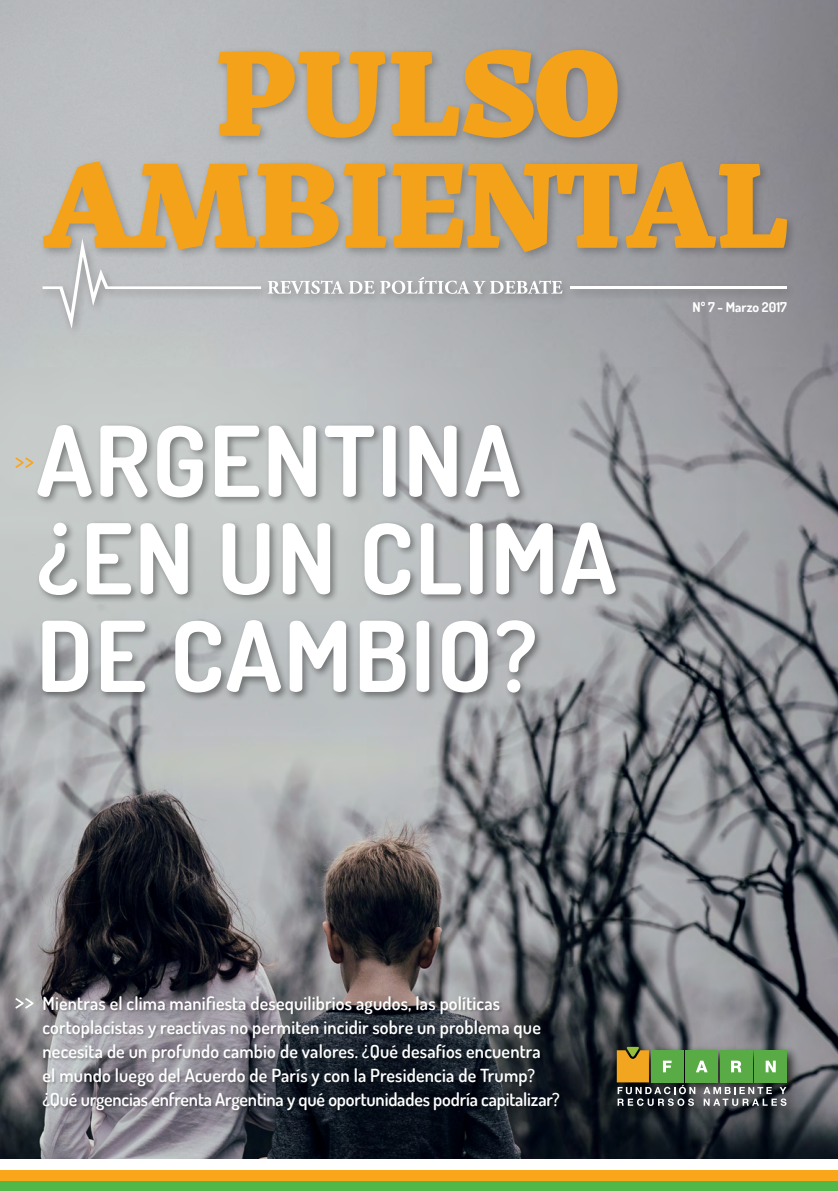
<style>
.page{position:relative;width:838px;height:1191px;background:#fff}
.page>*{position:absolute;margin:0;border:0;box-sizing:border-box;transform-origin:0 0}
.t1{font:700 97.5px/97.5px "Dosis";letter-spacing:.02em;color:#fff}
.t2{font:600 18px/24px "Dosis";letter-spacing:.01em;color:#fff}
.t3{font:700 13.5px "Dosis";color:#fff}
</style>
<div class="page">
<img style="left:0;top:0;width:838px;height:1159px">
<div style="left:38px;top:45px;width:759px;height:293px;background:#000;opacity:.25"></div>
<svg style="left:218px;top:51px;width:167px;height:87px;background:#d3a75b"></svg>
<svg style="left:391px;top:50px;width:226px;height:88px;background:#d1a04d"></svg>
<svg style="left:43px;top:161px;width:744px;height:168px;background:#c1aa82"></svg>
<hr style="left:570px;top:286px;width:217px;height:3px;background:#fff">
<div style="left:0;top:1180px;width:838px;height:11px;background:#50b848"></div>
<div style="left:0;top:1169px;width:838px;height:11px;background:#faa61a"></div>
<div style="left:612px;top:1042px;width:188px;height:77px;background:#000;opacity:.75"></div>
<div style="left:754px;top:1050px;width:33px;height:32px;background:#59ab46"></div>
<svg style="left:617px;top:1046px;width:169px;height:60px;background:#6d8854"></svg>
<div style="left:34px;top:421px;width:591px;height:281px;background:#000;opacity:.4"></div>
<div style="left:43px;top:996px;width:519px;height:116px;background:#000;opacity:.25"></div>
<svg style="left:15px;top:457px;width:19px;height:11px"></svg>
<svg style="left:15px;top:998px;width:19px;height:10px"></svg>
<h1 class="t1" style="left:37px;top:410px;width:581px">ARGENTINA ¿EN UN CLIMA<br>DE CAMBIO?</h1>
<p class="t3" style="left:692px;top:298px;width:96px">Nº 7 - Marzo 2017</p>
<p class="t2" style="left:43px;top:991px;width:519px">Mientras el clima manifiesta desequilibrios agudos, las políticas cortoplacistas y reactivas no permiten incidir sobre un problema que necesita de un profundo cambio de valores. ¿Qué desafíos encuentra<br>el mundo luego del Acuerdo de París y con la Presidencia de Trump? ¿Qué urgencias enfrenta Argentina y qué oportunidades podría capitalizar?</p>
</div>
